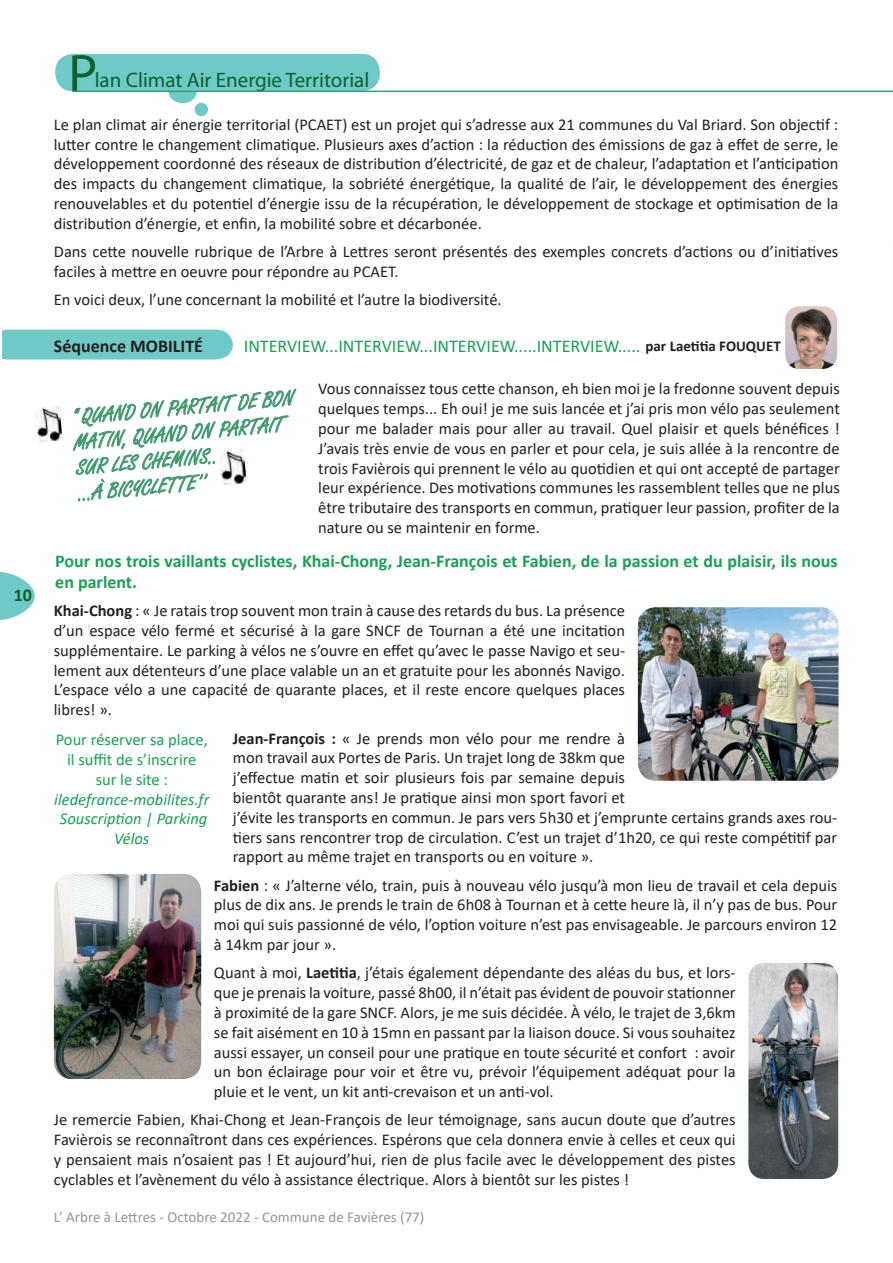
<style>
.page{position:relative;width:893px;height:1263px;background:#fff}
.page>*{position:absolute;margin:0;border:0;box-sizing:border-box;transform-origin:0 0}
.t1{font:54px "Myriad Pro";color:#0c6130}
.t2{font:22.5px/25.5px "Freestyle Script";color:#3f9b6d}
.t3{font:21px "Myriad Pro";color:#0c6130}
.t4{font:700 18px/21.6px "Calibri";color:#17a152}
.t5{font:18px "Calibri";color:#17a152}
.t6{font:700 18px "Calibri";color:#231f20}
.t7{font:700 18px "Calibri";color:#0c6130}
.t8{font:16.5px/19.8px "Calibri";color:#231f20;text-align:justify}
.t9{font:16.5px/19.8px "Calibri";color:#17a152;text-align:center}
.t10{font:italic 16.5px/19.8px "Calibri";color:#17a152;text-align:center}
.t11{font:15px "Calibri";color:#939598}
.t12{font:700 15px "Calibri";color:#231f20}
.s1{font-weight:700}
</style>
<div class="page">
<div style="left:2px;top:330px;width:231px;height:30px;background:#6fc9c6"></div>
<div style="left:169px;top:81px;width:28px;height:22px;background:#6fc9c6;border-radius:50%"></div>
<div style="left:55px;top:54px;width:325px;height:37px;background:#6fc9c6;border-radius:18px"></div>
<div style="left:195px;top:103px;width:13px;height:13px;background:#6fc9c6;border-radius:50%"></div>
<svg style="left:73px;top:388px;width:224px;height:114px"></svg>
<svg style="left:0;top:572px;width:35px;height:48px"></svg>
<img style="left:638px;top:607px;width:200px;height:174px">
<img style="left:54px;top:874px;width:147px;height:205px">
<img style="left:36px;top:406px;width:26px;height:36px">
<img style="left:220px;top:449px;width:27px;height:36px">
<img style="left:748px;top:963px;width:90px;height:216px">
<img style="left:785px;top:306px;width:52px;height:63px">
<hr style="left:74px;top:91px;width:819px;height:1px;background:#3f9b6d">
<hr style="left:892px;top:237px;width:1px;height:1026px;background:#f1f6df">
<p class="t7" style="left:14px;top:582px;width:20px">10</p>
<h1 class="t1" style="left:68px;top:40px;width:31px">P</h1>
<p class="t3" style="left:95px;top:67px;width:276px">lan Climat Air Energie Territorial</p>
<p class="t8" style="left:54px;top:114px;width:786px">Le plan climat air énergie territorial (PCAET) est un projet qui s’adresse aux 21 communes du Val Briard. Son objectif : lutter contre le changement climatique. Plusieurs axes d’action : la réduction des émissions de gaz à effet de serre, le développement coordonné des réseaux de distribution d’électricité, de gaz et de chaleur, l’adaptation et l’anticipation des impacts du changement climatique, la sobriété énergétique, la qualité de l’air, le développement des énergies renouvelables et du potentiel d’énergie issu de la récupération, le développement de stockage et optimisation de la distribution d’énergie, et enfin, la mobilité sobre et décarbonée.</p>
<p class="t8" style="left:54px;top:241px;width:786px">Dans cette nouvelle rubrique de l’Arbre à Lettres seront présentés des exemples concrets d’actions ou d’initiatives faciles à mettre en oeuvre pour répondre au PCAET.</p>
<p class="t8" style="left:54px;top:289px;width:449px">En voici deux, l’une concernant la mobilité et l’autre la biodiversité.</p>
<p class="t6" style="left:54px;top:333px;width:151px">Séquence MOBILITÉ</p>
<p class="t5" style="left:244px;top:333px;width:398px">INTERVIEW...INTERVIEW...INTERVIEW.....INTERVIEW.....</p>
<p class="t12" style="left:645px;top:335px;width:137px">par Laetitia FOUQUET</p>
<h2 class="t2" style="left:71px;top:406px;width:214px;rotate:-5deg">‘‘ QUAN D ON PARTAI T DE BON<br>MATIN , QUAN D ON PARTAI T<br>SU R LES CHEMINS ..<br>...À BIC YCLE TTE’’</h2>
<p class="t8" style="left:318px;top:379px;width:523px">Vous connaissez tous cette chanson, eh bien moi je la fredonne souvent depuis quelques temps... Eh oui! je me suis lancée et j’ai pris mon vélo pas seulement pour me balader mais pour aller au travail. Quel plaisir et quels bénéfices !<br>J’avais très envie de vous en parler et pour cela, je suis allée à la rencontre de trois Favièrois qui prennent le vélo au quotidien et qui ont accepté de partager leur expérience. Des motivations communes les rassemblent telles que ne plus être tributaire des transports en commun, pratiquer leur passion, profiter de la nature ou se maintenir en forme.</p>
<p class="t4" style="left:55px;top:550px;width:784px">Pour nos trois vaillants cyclistes, Khai-Chong, Jean-François et Fabien, de la passion et du plaisir, ils nous en parlent.</p>
<p class="t8" style="left:54px;top:600px;width:573px"><span class="s1">Khai-Chong</span> : « Je ratais trop souvent mon train à cause des retards du bus. La présence d’un espace vélo fermé et sécurisé à la gare SNCF de Tournan a été une incitation supplémentaire. Le parking à vélos ne s’ouvre en effet qu’avec le passe Navigo et seu&shy;lement aux détenteurs d’une place valable un an et gratuite pour les abonnés Navigo.<br>L’espace vélo a une capacité de quarante places, et il reste encore quelques places libres! ».</p>
<p class="t8" style="left:233px;top:728px;width:606px;text-align:left"><span class="s1">Jean-François :</span> « Je prends mon vélo pour me rendre à<br>mon travail aux Portes de Paris. Un trajet long de 38km que<br>j’effectue matin et soir plusieurs fois par semaine depuis<br>bientôt quarante ans! Je pratique ainsi mon sport favori et<br>j’évite les transports en commun. Je pars vers 5h30 et j’emprunte certains grands axes rou&shy;tiers sans rencontrer trop de circulation. C’est un trajet d’1h20, ce qui reste compétitif par rapport au même trajet en transports ou en voiture ».</p>
<p class="t8" style="left:214px;top:875px;width:625px"><span class="s1">Fabien</span> : « J’alterne vélo, train, puis à nouveau vélo jusqu’à mon lieu de travail et cela depuis plus de dix ans. Je prends le train de 6h08 à Tournan et à cette heure là, il n’y pas de bus. Pour moi qui suis passionné de vélo, l’option voiture n’est pas envisageable. Je parcours environ 12 à 14km par jour ».</p>
<p class="t8" style="left:214px;top:962px;width:523px">Quant à moi, <span class="s1">Laetitia</span>, j’étais également dépendante des aléas du bus, et lors&shy;que je prenais la voiture, passé 8h00, il n’était pas évident de pouvoir stationner à proximité de la gare SNCF. Alors, je me suis décidée. À vélo, le trajet de 3,6km se fait aisément en 10 à 15mn en passant par la liaison douce. Si vous souhaitez aussi essayer, un conseil pour une pratique en toute sécurité et confort : avoir un bon éclairage pour voir et être vu, prévoir l’équipement adéquat pour la pluie et le vent, un kit anti-crevaison et un anti-vol.</p>
<p class="t8" style="left:54px;top:1110px;width:683px">Je remercie Fabien, Khai-Chong et Jean-François de leur témoignage, sans aucun doute que d’autres Favièrois se reconnaîtront dans ces expériences. Espérons que cela donnera envie à celles et ceux qui y pensaient mais n’osaient pas ! Et aujourd’hui, rien de plus facile avec le développement des pistes cyclables et l’avènement du vélo à assistance électrique. Alors à bientôt sur les pistes !</p>
<p class="t9" style="left:56px;top:729px;width:154px">Pour réserver sa place, il suffit de s’inscrire sur le site :</p>
<p class="t10" style="left:54px;top:788px;width:157px">iledefrance-mobilites.fr<br>Souscription | Parking<br>Vélos</p>
<p class="t11" style="left:54px;top:1206px;width:372px">L’ Arbre à Lettres - Octobre 2022 - Commune de Favières (77)</p>
</div>
